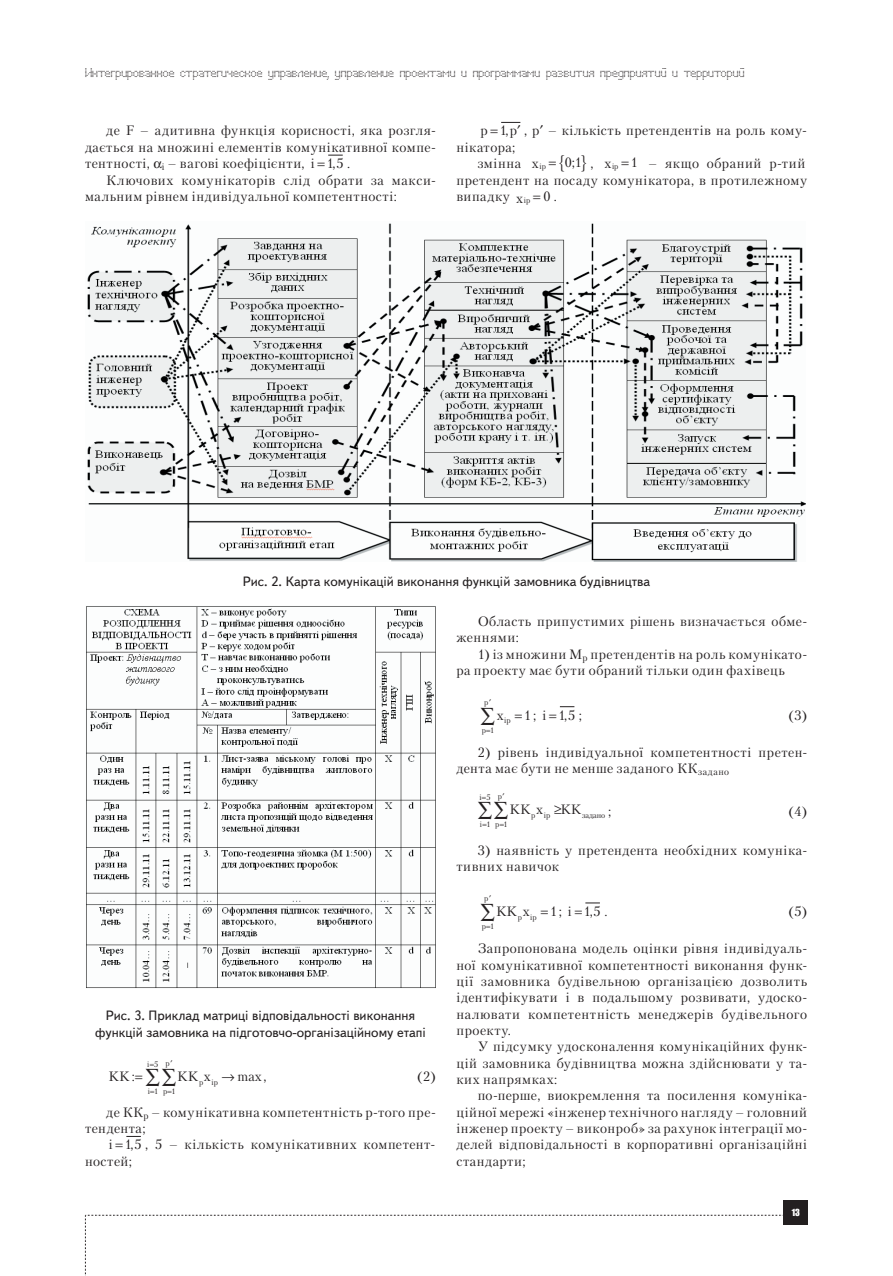
<style>
.page{position:relative;width:893px;height:1276px;background:#fff}
.page>*{position:absolute;margin:0;border:0;box-sizing:border-box;transform-origin:0 0}
.t1{font:13.5px/16.4px "Petersburg C";letter-spacing:.04em;color:#231f20}
.t2{font:13.5px/16.2px "Text Book C";color:#231f20;text-align:center}
.t3{font:12px "Perfo";letter-spacing:.015em;color:#231f20}
.t4{font:9px "Impact";color:#fff}
.t5{font:7.8px "Petersburg C";color:#231f20}
.s1{font-size:7.8px}
</style>
<div class="page">
<svg style="left:85px;top:1215px;width:699px;height:61px"></svg>
<div style="left:784px;top:1200px;width:24px;height:25px;background:#231f20"></div>
<svg style="left:328px;top:155px;width:15px;height:1px"></svg>
<img style="left:86px;top:606px;width:350px;height:382px">
<svg style="left:126px;top:1136px;width:15px;height:1px"></svg>
<svg style="left:560px;top:706px;width:14px;height:1px"></svg>
<svg style="left:585px;top:902px;width:15px;height:1px"></svg>
<img style="left:87px;top:223px;width:718px;height:338px">
<svg style="left:501px;top:122px;width:19px;height:1px"></svg>
<p class="t3" style="left:85px;top:66px;width:661px">Интегрированное стратегическое управление, управление проектами и программами развития предприятий и территорий</p>
<p class="t1" style="left:85px;top:122px;width:352px;text-align:justify;text-indent:21px">де F – адитивна функція корисності, яка розгля&shy;дається на множині елементів комунікативної компе&shy;тентності, <sub>і</sub> – вагові коефіцієнти, i 1 5, .</p>
<p class="t1" style="left:85px;top:171px;width:352px;text-indent:21px">Ключових комунікаторів слід обрати за макси&shy;мальним рівнем індивідуальної компетентності:</p>
<p class="t1" style="left:500px;top:122px;width:309px">1, , р – кількість претендентів на роль кому-</p>
<p class="t1" style="left:456px;top:139px;width:61px">нікатора;</p>
<p class="t1" style="left:478px;top:155px;width:70px">змінна x<span class="s1">ip</span></p>
<p class="t1" style="left:480px;top:122px;width:9px">p</p>
<p class="t1" style="left:510px;top:122px;width:9px">p</p>
<p class="t1" style="left:456px;top:155px;width:352px;text-indent:109px">0 1; , x<span class="s1">ip</span> 1 – якщо обраний р-тий претендент на посаду комунікатора, в протилежному випадку x<sub>ip</sub> 0 .</p>
<p class="t2" style="left:243px;top:573px;width:409px">Рис. 2. Карта комунікацій виконання функцій замовника будівництва</p>
<p class="t2" style="left:95px;top:1008px;width:332px">Рис. 3. Приклад матриці відповідальності виконання функцій замовника на підготовчо-організаційному етапі</p>
<p class="t1" style="left:108px;top:1068px;width:28px">KK:</p>
<p class="t1" style="left:177px;top:1068px;width:91px">KK x<sub>p</sub> <sub>ip</sub> → max ,</p>
<p class="t5" style="left:163px;top:1086px;width:6px">p</p>
<p class="t5" style="left:154px;top:1059px;width:6px">5</p>
<p class="t5" style="left:147px;top:1059px;width:4px">i</p>
<p class="t5" style="left:166px;top:1058px;width:6px">p</p>
<p class="t1" style="left:417px;top:1068px;width:20px">(2)</p>
<p class="t1" style="left:85px;top:1103px;width:352px;text-indent:21px">де КК<sub>р</sub> – комунікативна компетентність р-того пре&shy;тендента;</p>
<p class="t1" style="left:85px;top:1136px;width:352px;text-indent:24px">i 1 5, , 5 – кількість комунікативних компетент&shy;ностей;</p>
<p class="t5" style="left:154px;top:1086px;width:6px">1</p>
<p class="t5" style="left:171px;top:1086px;width:6px">1</p>
<p class="t5" style="left:148px;top:1086px;width:4px">i</p>
<p class="t1" style="left:456px;top:613px;width:352px;text-indent:21px">Область припустимих рішень визначається обме&shy;женнями:</p>
<p class="t1" style="left:456px;top:646px;width:352px;text-indent:21px">1) із множини М<sub>р</sub> претендентів на роль комунікато&shy;ра проекту має бути обраний тільки один фахівець</p>
<p class="t5" style="left:497px;top:716px;width:16px"><sup>x</sup>ip</p>
<p class="t5" style="left:482px;top:725px;width:6px">p</p>
<p class="t5" style="left:484px;top:697px;width:6px">p</p>
<p class="t1" style="left:524px;top:706px;width:59px">1; i 15, ;</p>
<p class="t1" style="left:789px;top:706px;width:20px">(3)</p>
<p class="t1" style="left:456px;top:744px;width:352px;text-indent:21px">2) рівень індивідуальної компетентності претен&shy;дента має бути не менше заданого КК<sub>задано</sub></p>
<p class="t1" style="left:509px;top:801px;width:38px">KK<sub>p</sub> <sub>i</sub>x</p>
<p class="t1" style="left:554px;top:801px;width:29px">≥KK</p>
<p class="t5" style="left:490px;top:725px;width:6px">1</p>
<p class="t5" style="left:486px;top:792px;width:6px">5</p>
<p class="t5" style="left:479px;top:792px;width:4px">i</p>
<p class="t5" style="left:498px;top:792px;width:6px">p</p>
<p class="t1" style="left:608px;top:803px;width:5px">;</p>
<p class="t1" style="left:789px;top:803px;width:20px">(4)</p>
<p class="t1" style="left:456px;top:842px;width:352px;text-indent:21px">3) наявність у претендента необхідних комуніка&shy;тивних навичок</p>
<p class="t1" style="left:496px;top:903px;width:35px">KK x<sub>p</sub></p>
<p class="t5" style="left:482px;top:921px;width:6px">p</p>
<p class="t5" style="left:546px;top:810px;width:6px">p</p>
<p class="t5" style="left:582px;top:810px;width:25px">зaдaнo</p>
<p class="t5" style="left:486px;top:820px;width:6px">1</p>
<p class="t5" style="left:504px;top:820px;width:6px">1</p>
<p class="t5" style="left:480px;top:820px;width:4px">i</p>
<p class="t5" style="left:495px;top:820px;width:6px">p</p>
<p class="t5" style="left:484px;top:893px;width:6px">p</p>
<p class="t1" style="left:550px;top:903px;width:59px">1; i 15, .</p>
<p class="t1" style="left:789px;top:903px;width:20px">(5)</p>
<p class="t1" style="left:456px;top:940px;width:352px;text-align:justify;text-indent:21px">Запропонована модель оцінки рівня індивідуаль&shy;ної комунікативної компетентності виконання функ&shy;ції замовника будівельною організацією дозволить ідентифікувати і в подальшому розвивати, удоско&shy;налювати компетентність менеджерів будівельного проекту.</p>
<p class="t1" style="left:456px;top:1038px;width:352px;text-align:justify;text-indent:21px">У підсумку удосконалення комунікаційних функ&shy;цій замовника будівництва можна здійснювати у та&shy;ких напрямках:</p>
<p class="t1" style="left:456px;top:1087px;width:352px;text-align:justify;text-indent:21px">по-перше, виокремлення та посилення комуніка&shy;ційної мережі «інженер технічного нагляду – головний інженер проекту – виконроб» за рахунок інтеграції мо&shy;делей відповідальності в корпоративні організаційні стандарти;</p>
<p class="t5" style="left:530px;top:912px;width:8px">ip</p>
<p class="t5" style="left:490px;top:921px;width:6px">1</p>
<p class="t4" style="left:792px;top:1205px;width:10px">13</p>
</div>
